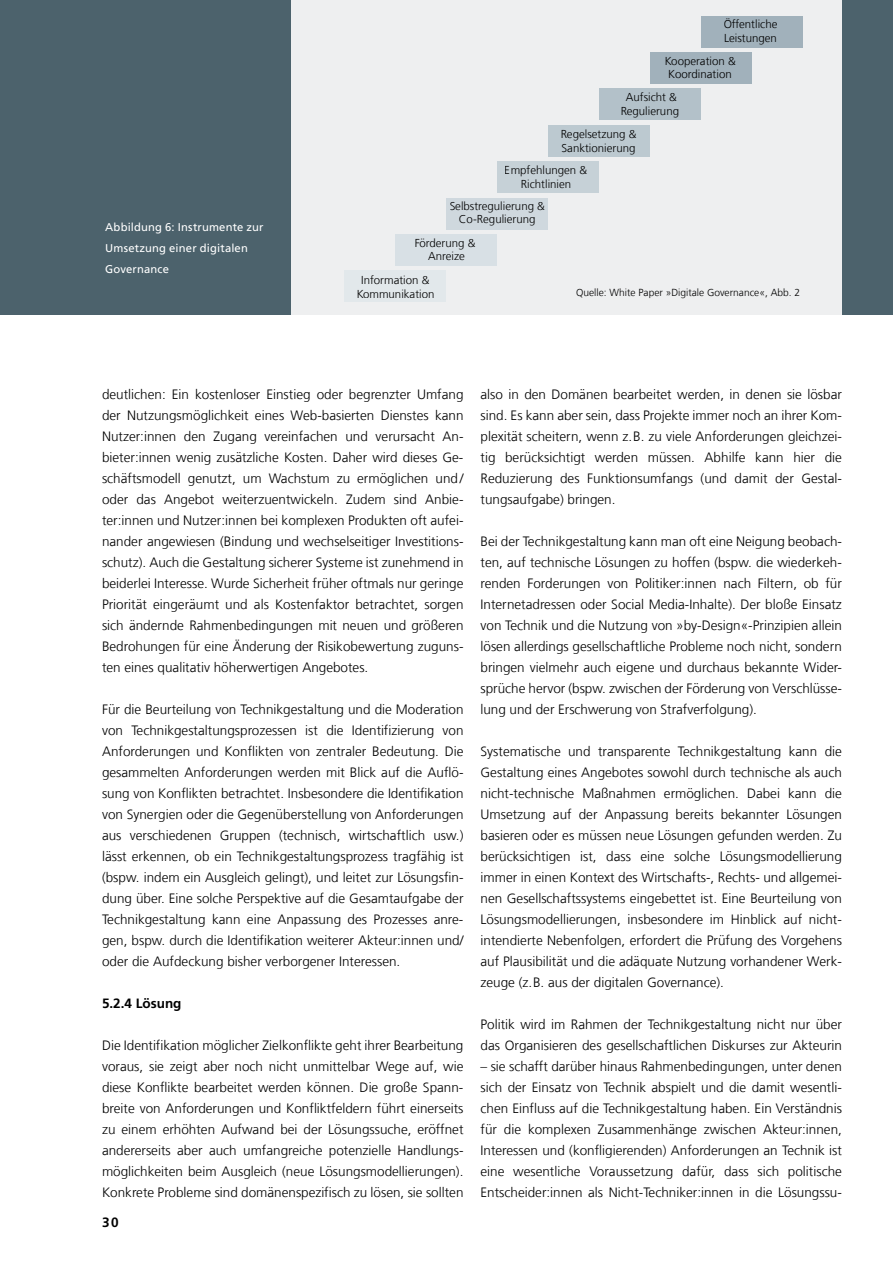
<style>
.page{position:relative;width:893px;height:1263px;background:#fff}
.page>*{position:absolute;margin:0;border:0;box-sizing:border-box;transform-origin:0 0}
.t1{font:300 13.5px/21px "Frutiger LT Com";color:#000;text-align:justify}
.t2{font:700 13.5px "Frutiger LT Com";color:#000}
.t3{font:300 11.55px/13.8px "Frutiger LT Com";color:#000;text-align:center}
.t4{font:11.25px/21px "Frutiger LT Com";letter-spacing:.015em;color:#fff}
.t5{font:300 10.2px "Frutiger LT Com";color:#000}
</style>
<div class="page">
<div style="left:0;top:0;width:893px;height:315px;background:#4c626c"></div>
<div style="left:291px;top:0;width:551px;height:315px;background:#eeeff0"></div>
<div style="left:395px;top:234px;width:102px;height:32px;background:#d8e0e5"></div>
<div style="left:446px;top:198px;width:102px;height:32px;background:#cfd8de"></div>
<div style="left:497px;top:161px;width:102px;height:32px;background:#c6d1d7"></div>
<div style="left:548px;top:125px;width:102px;height:32px;background:#bcc9d0"></div>
<div style="left:599px;top:89px;width:102px;height:31px;background:#b3c1c9"></div>
<div style="left:650px;top:52px;width:102px;height:32px;background:#a1b1bb"></div>
<div style="left:701px;top:16px;width:102px;height:32px;background:#a1b1bb"></div>
<div style="left:344px;top:270px;width:102px;height:32px;background:#e2e8eb"></div>
<p class="t3" style="left:723px;top:17px;width:55px;text-align:left">Öffentliche<br>Leistungen</p>
<p class="t3" style="left:664px;top:54px;width:73px">Kooperation &amp;<br>Koordination</p>
<p class="t3" style="left:620px;top:90px;width:60px">Aufsicht &amp;<br>Regulierung</p>
<p class="t3" style="left:561px;top:127px;width:77px;text-align:left">Regelsetzung &amp;<br>Sanktionierung</p>
<p class="t4" style="left:105px;top:216px;width:160px">Abbildung 6: Instrumente zur<br>Umsetzung einer digitalen<br>Governance</p>
<p class="t3" style="left:505px;top:164px;width:84px">Empfehlungen &amp;<br>Richtlinien</p>
<p class="t3" style="left:449px;top:199px;width:97px">Selbstregulierung &amp;<br>Co-Regulierung</p>
<p class="t3" style="left:414px;top:236px;width:63px">Förderung &amp;<br>Anreize</p>
<p class="t3" style="left:356px;top:273px;width:80px">Information &amp;<br>Kommunikation</p>
<p class="t5" style="left:576px;top:287px;width:226px">Quelle: White Paper »Digitale Governance«, Abb. 2</p>
<p class="t1" style="left:102px;top:384px;width:363px;text-align:left">deutlichen: Ein kostenloser Einstieg oder begrenzter Umfang der Nutzungsmöglichkeit eines Web-basierten Dienstes kann Nutzer:innen den Zugang vereinfachen und verursacht An-- bieter:innen wenig zusätzliche Kosten. Daher wird dieses Ge-- schäftsmodell genutzt, um Wachstum zu ermöglichen und/ oder das Angebot weiterzuentwickeln. Zudem sind Anbie&shy;ter:innen und Nutzer:innen bei komplexen Produkten oft aufei&shy;nander angewiesen (Bindung und wechselseitiger Investitions&shy;schutz). Auch die Gestaltung sicherer Systeme ist zunehmend in beiderlei Interesse. Wurde Sicherheit früher oftmals nur geringe Priorität eingeräumt und als Kostenfaktor betrachtet, sorgen sich ändernde Rahmenbedingungen mit neuen und größeren Bedrohungen für eine Änderung der Risikobewertung zuguns&shy;ten eines qualitativ höherwertigen Angebotes.</p>
<p class="t1" style="left:102px;top:699px;width:363px">Für die Beurteilung von Technikgestaltung und die Moderation von Technikgestaltungsprozessen ist die Identifizierung von Anforderungen und Konflikten von zentraler Bedeutung. Die gesammelten Anforderungen werden mit Blick auf die Auflö&shy;sung von Konflikten betrachtet. Insbesondere die Identifikation von Synergien oder die Gegenüberstellung von Anforderungen aus verschiedenen Gruppen (technisch, wirtschaftlich usw.) lässt erkennen, ob ein Technikgestaltungsprozess tragfähig ist (bspw. indem ein Ausgleich gelingt), und leitet zur Lösungsfin&shy;dung über. Eine solche Perspektive auf die Gesamtaufgabe der Technikgestaltung kann eine Anpassung des Prozesses anre&shy;gen, bspw. durch die Identifikation weiterer Akteur:innen und/ oder die Aufdeckung bisher verborgener Interessen.</p>
<p class="t2" style="left:102px;top:995px;width:81px">5.2.4 Lösung</p>
<p class="t1" style="left:102px;top:1035px;width:363px">Die Identifikation möglicher Zielkonflikte geht ihrer Bearbeitung voraus, sie zeigt aber noch nicht unmittelbar Wege auf, wie diese Konflikte bearbeitet werden können. Die große Spann&shy;breite von Anforderungen und Konfliktfeldern führt einerseits zu einem erhöhten Aufwand bei der Lösungssuche, eröffnet andererseits aber auch umfangreiche potenzielle Handlungs&shy;möglichkeiten beim Ausgleich (neue Lösungsmodellierungen).<br>Konkrete Probleme sind domänenspezifisch zu lösen, sie sollten</p>
<p class="t2" style="left:102px;top:1215px;width:18px">30</p>
<p class="t1" style="left:480px;top:384px;width:363px;text-align:left">also in den Domänen bearbeitet werden, in denen sie lösbar sind. Es kann aber sein, dass Projekte immer noch an ihrer Kom&shy;plexität scheitern, wenn z.B. zu viele Anforderungen gleichzei&shy;tig berücksichtigt werden müssen. Abhilfe kann hier die Reduzierung des Funktionsumfangs (und damit der Gestal-- tungsaufgabe) bringen.</p>
<p class="t1" style="left:480px;top:531px;width:363px">Bei der Technikgestaltung kann man oft eine Neigung beobach&shy;ten, auf technische Lösungen zu hoffen (bspw. die wiederkeh&shy;renden Forderungen von Politiker:innen nach Filtern, ob für Internetadressen oder Social Media-Inhalte). Der bloße Einsatz von Technik und die Nutzung von »by-Design«-Prinzipien allein lösen allerdings gesellschaftliche Probleme noch nicht, sondern bringen vielmehr auch eigene und durchaus bekannte Wider&shy;sprüche hervor (bspw. zwischen der Förderung von Verschlüsse&shy;lung und der Erschwerung von Strafverfolgung).</p>
<p class="t1" style="left:480px;top:741px;width:363px">Systematische und transparente Technikgestaltung kann die Gestaltung eines Angebotes sowohl durch technische als auch nicht-technische Maßnahmen ermöglichen. Dabei kann die Umsetzung auf der Anpassung bereits bekannter Lösungen basieren oder es müssen neue Lösungen gefunden werden. Zu berücksichtigen ist, dass eine solche Lösungsmodellierung immer in einen Kontext des Wirtschafts-, Rechts- und allgemei&shy;nen Gesellschaftssystems eingebettet ist. Eine Beurteilung von Lösungsmodellierungen, insbesondere im Hinblick auf nicht&shy;intendierte Nebenfolgen, erfordert die Prüfung des Vorgehens auf Plausibilität und die adäquate Nutzung vorhandener Werk&shy;zeuge (z.B. aus der digitalen Governance).</p>
<p class="t1" style="left:480px;top:1014px;width:363px">Politik wird im Rahmen der Technikgestaltung nicht nur über das Organisieren des gesellschaftlichen Diskurses zur Akteurin</p>
<p class="t1" style="left:480px;top:1056px;width:363px">– sie schafft darüber hinaus Rahmenbedingungen, unter denen sich der Einsatz von Technik abspielt und die damit wesentli&shy;chen Einfluss auf die Technikgestaltung haben. Ein Verständnis für die komplexen Zusammenhänge zwischen Akteur:innen, Interessen und (konfligierenden) Anforderungen an Technik ist eine wesentliche Voraussetzung dafür, dass sich politische Entscheider:innen als Nicht-Techniker:innen in die Lösungssu-</p>
</div>
